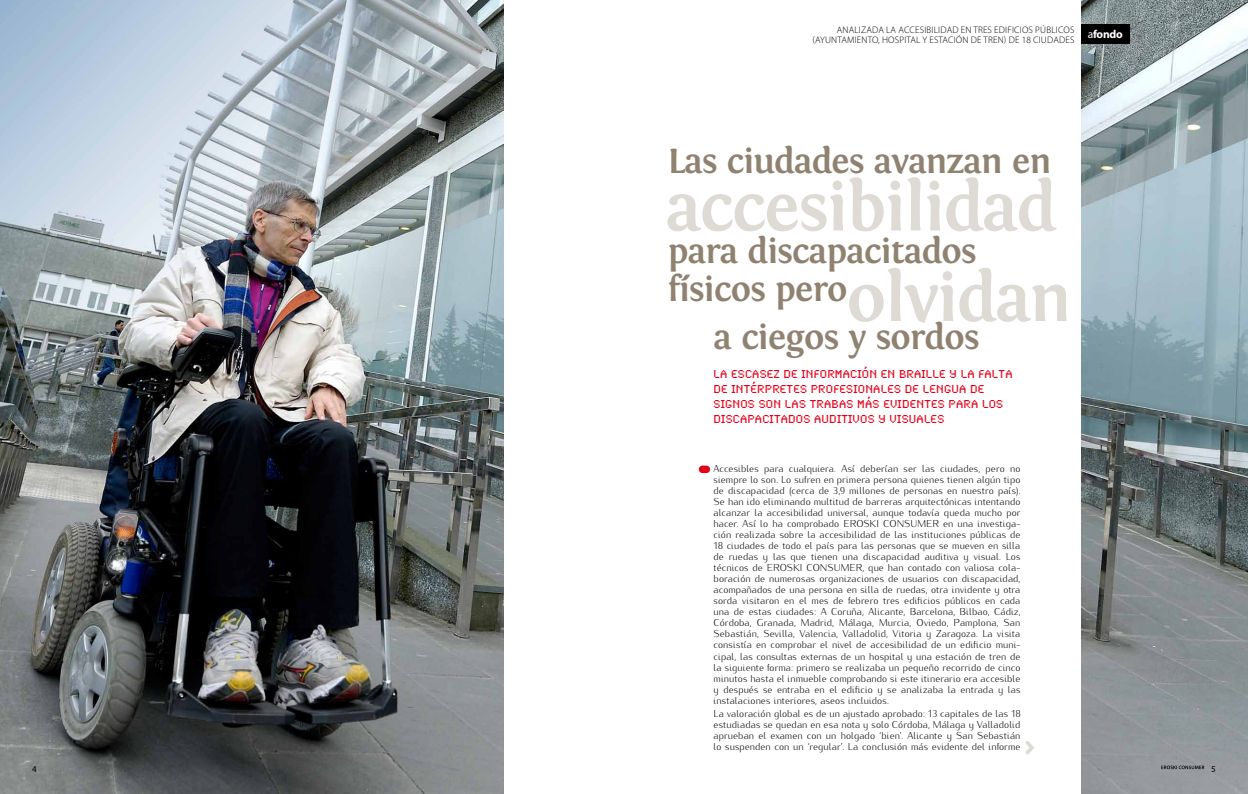
<style>
.page{position:relative;width:1248px;height:794px;background:#fff}
.page>*{position:absolute;margin:0;border:0;box-sizing:border-box;transform-origin:0 0}
.t1{font:700 70px "Fontin";letter-spacing:-.02em;color:#dedad4}
.t2{font:700 36px/38px "Fontin";letter-spacing:-.02em;color:#908271}
.t3{font:12px/15px "Synchro Plain";letter-spacing:.02em;color:#e2001a}
.t4{font:700 11.5px "Myriad Pro";letter-spacing:-.02em;color:#fff}
.t5{font:300 10px/11px "Kurier";letter-spacing:.005em;color:#000;text-align:justify}
.t6{font:300 9.5px/9.5px "Myriad Pro";letter-spacing:.02em;color:#000;text-align:right}
.t7{font:9px "Myriad Pro";color:#000}
.s1{font-weight:400}
</style>
<div class="page">
<img style="left:1081px;top:0;width:166px;height:794px">
<svg style="left:1025px;top:741px;width:9px;height:13px"></svg>
<svg style="left:1161px;top:765px;width:43px;height:4px"></svg>
<div style="left:1080px;top:24px;width:49px;height:20px;background:#000"></div>
<div style="left:698px;top:465px;width:12px;height:8px;background:#e2001a;border-radius:4px"></div>
<img style="left:0;top:0;width:503px;height:794px">
<p class="t7" style="left:32px;top:763px;width:6px">4</p>
<p class="t6" style="left:812px;top:26px;width:263px">ANALIZADA LA ACCESIBILIDAD EN TRES EDIFICIOS PÚBLICOS (AYUNTAMIENTO, HOSPITAL Y ESTACIÓN DE TREN) DE 18 CIUDADES</p>
<p class="t4" style="left:1087px;top:28px;width:37px"><span class="s1">a</span>fondo</p>
<h2 class="t2" style="left:667px;top:142px;width:385px">Las ciudades avanzan en</h2>
<h1 class="t1" style="left:665px;top:168px;width:392px">accesibilidad</h1>
<h2 class="t2" style="left:667px;top:231px;width:310px">para discapacitados físicos pero</h2>
<h2 class="t2" style="left:713px;top:318px;width:267px">a ciegos y sordos</h2>
<p class="t3" style="left:713px;top:366px;width:300px">LA ESCASEZ DE INFORMACIÓN EN BRAILLE Y LA FALTA DE INTÉRPRETES PROFESIONALES DE LENGUA DE SIGNOS SON LAS TRABAS MÁS EVIDENTES PARA LOS DISCAPACITADOS AUDITIVOS Y VISUALES</p>
<h1 class="t1" style="left:846px;top:259px;width:226px">olvidan</h1>
<p class="t5" style="left:713px;top:462px;width:308px">Accesibles para cualquiera. Así deberían ser las ciudades, pero no siempre lo son. Lo sufren en primera persona quienes tienen algún tipo de discapacidad (cerca de 3,9 millones de personas en nuestro país).<br>Se han ido eliminando multitud de barreras arquitectónicas intentando alcanzar la accesibilidad universal, aunque todavía queda mucho por hacer. Así lo ha comprobado EROSKI CONSUMER en una investiga&shy;ción realizada sobre la accesibilidad de las instituciones públicas de 18 ciudades de todo el país para las personas que se mueven en silla de ruedas y las que tienen una discapacidad auditiva y visual. Los técnicos de EROSKI CONSUMER, que han contado con valiosa cola&shy;boración de numerosas organizaciones de usuarios con discapacidad, acompañados de una persona en silla de ruedas, otra invidente y otra sorda visitaron en el mes de febrero tres edificios públicos en cada una de estas ciudades: A Coruña, Alicante, Barcelona, Bilbao, Cádiz, Córdoba, Granada, Madrid, Málaga, Murcia, Oviedo, Pamplona, San Sebastián, Sevilla, Valencia, Valladolid, Vitoria y Zaragoza. La visita consistía en comprobar el nivel de accesibilidad de un edificio muni&shy;cipal, las consultas externas de un hospital y una estación de tren de la siguiente forma: primero se realizaba un pequeño recorrido de cinco minutos hasta el inmueble comprobando si este itinerario era accesible y después se entraba en el edificio y se analizaba la entrada y las instalaciones interiores, aseos incluidos.</p>
<p class="t5" style="left:713px;top:707px;width:308px">La valoración global es de un ajustado aprobado: 13 capitales de las 18 estudiadas se quedan en esa nota y solo Córdoba, Málaga y Valladolid aprueban el examen con un holgado ‘bien’. Alicante y San Sebastián lo suspenden con un ‘regular’. La conclusión más evidente del informe</p>
<p class="t7" style="left:1210px;top:763px;width:6px">5</p>
</div>
